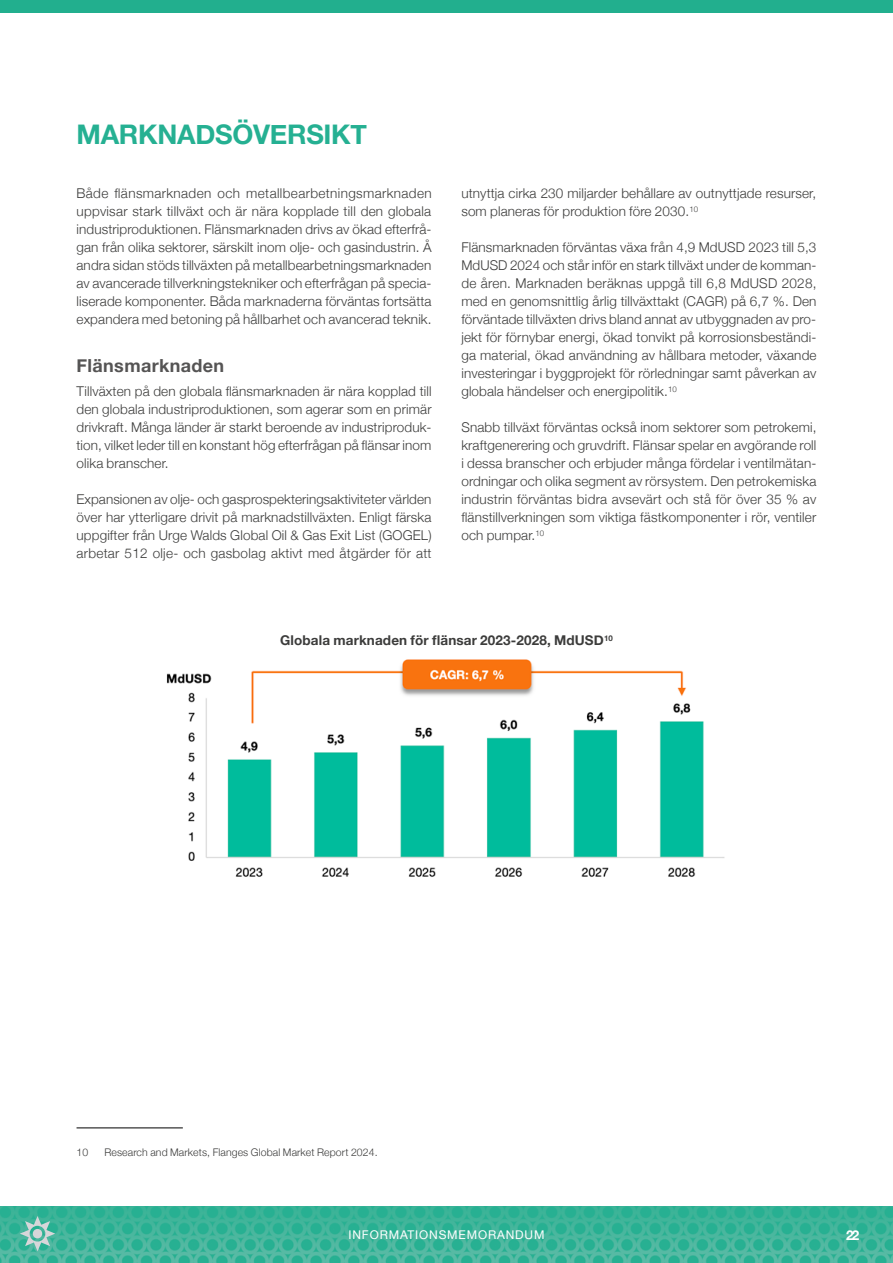
<style>
.page{position:relative;width:893px;height:1263px;background:#fff}
.page>*{position:absolute;margin:0;border:0;box-sizing:border-box;transform-origin:0 0}
.t1{font:700 27px "Helvetica Neue";letter-spacing:-.01em;color:#25b092}
.t2{font:700 18px "Helvetica Neue";letter-spacing:.02em;color:#555454}
.t3{font:300 13.5px/18px "Helvetica Neue";letter-spacing:.01em;color:#3c3c3b;text-align:justify}
.t4{font:700 13.5px "Helvetica Neue";letter-spacing:.01em;color:#3c3c3b}
.t5{font:700 13.5px "Helvetica Neue";color:#fff}
.t6{font:12px "Helvetica Neue";letter-spacing:.07em;color:#fff}
.t7{font:300 10.5px "Helvetica Neue";letter-spacing:.01em;color:#3c3c3b}
</style>
<div class="page">
<img style="left:0;top:1206px;width:893px;height:57px">
<div style="left:0;top:0;width:893px;height:13px;background:#22af8e"></div>
<svg style="left:20px;top:1216px;width:35px;height:35px"></svg>
<div style="left:33px;top:1229px;width:9px;height:9px;background:#d7d6d9;border-radius:50%"></div>
<hr style="left:77px;top:1127px;width:106px;height:1px;background:#000">
<img style="left:166px;top:659px;width:559px;height:218px">
<h1 class="t1" style="left:77px;top:113px;width:292px">MARKNADSÖVERSIKT</h1>
<p class="t3" style="left:77px;top:183px;width:357px">Både flänsmarknaden och metallbearbetningsmarknaden uppvisar stark tillväxt och är nära kopplade till den globala industriproduktionen. Flänsmarknaden drivs av ökad efterfrå&shy;gan från olika sektorer, särskilt inom olje- och gasindustrin. Å andra sidan stöds tillväxten på metallbearbetningsmarknaden av avancerade tillverkningstekniker och efterfrågan på specia&shy;liserade komponenter. Båda marknaderna förväntas fortsätta expandera med betoning på hållbarhet och avancerad teknik.</p>
<h2 class="t2" style="left:77px;top:351px;width:149px">Flänsmarknaden</h2>
<p class="t3" style="left:77px;top:381px;width:357px">Tillväxten på den globala flänsmarknaden är nära kopplad till den globala industriproduktionen, som agerar som en primär drivkraft. Många länder är starkt beroende av industriproduk&shy;tion, vilket leder till en konstant hög efterfrågan på flänsar inom olika branscher.</p>
<p class="t3" style="left:77px;top:489px;width:357px">Expansionen av olje- och gasprospekteringsaktiviteter världen över har ytterligare drivit på marknadstillväxten. Enligt färska uppgifter från Urge Walds Global Oil &amp; Gas Exit List (GOGEL) arbetar 512 olje- och gasbolag aktivt med åtgärder för att</p>
<p class="t3" style="left:461px;top:183px;width:356px">utnyttja cirka 230 miljarder behållare av outnyttjade resurser, som planeras för produktion före 2030.<sup>10</sup></p>
<p class="t3" style="left:461px;top:237px;width:357px">Flänsmarknaden förväntas växa från 4,9 MdUSD 2023 till 5,3<br>MdUSD 2024 och står inför en stark tillväxt under de komman&shy;de åren. Marknaden beräknas uppgå till 6,8 MdUSD 2028, med en genomsnittlig årlig tillväxttakt (CAGR) på 6,7 %. Den förväntade tillväxten drivs bland annat av utbyggnaden av pro&shy;jekt för förnybar energi, ökad tonvikt på korrosionsbeständi&shy;ga material, ökad användning av hållbara metoder, växande investeringar i byggprojekt för rörledningar samt påverkan av globala händelser och energipolitik.<sup>10</sup></p>
<p class="t3" style="left:461px;top:417px;width:357px">Snabb tillväxt förväntas också inom sektorer som petrokemi, kraftgenerering och gruvdrift. Flänsar spelar en avgörande roll i dessa branscher och erbjuder många fördelar i ventilmätan&shy;ordningar och olika segment av rörsystem. Den petrokemiska industrin förväntas bidra avsevärt och stå för över 35 % av flänstillverkningen som viktiga fästkomponenter i rör, ventiler och pumpar.<sup>10</sup></p>
<p class="t4" style="left:280px;top:630px;width:334px">Globala marknaden för flänsar 2023-2028, MdUSD<sup>10</sup></p>
<p class="t7" style="left:77px;top:1144px;width:13px">10</p>
<p class="t7" style="left:104px;top:1144px;width:275px">Research and Markets, Flanges Global Market Report 2024.</p>
<p class="t6" style="left:349px;top:1226px;width:197px">INFORMATIONSMEMORANDUM</p>
<p class="t5" style="left:846px;top:1225px;width:15px">22</p>
</div>
